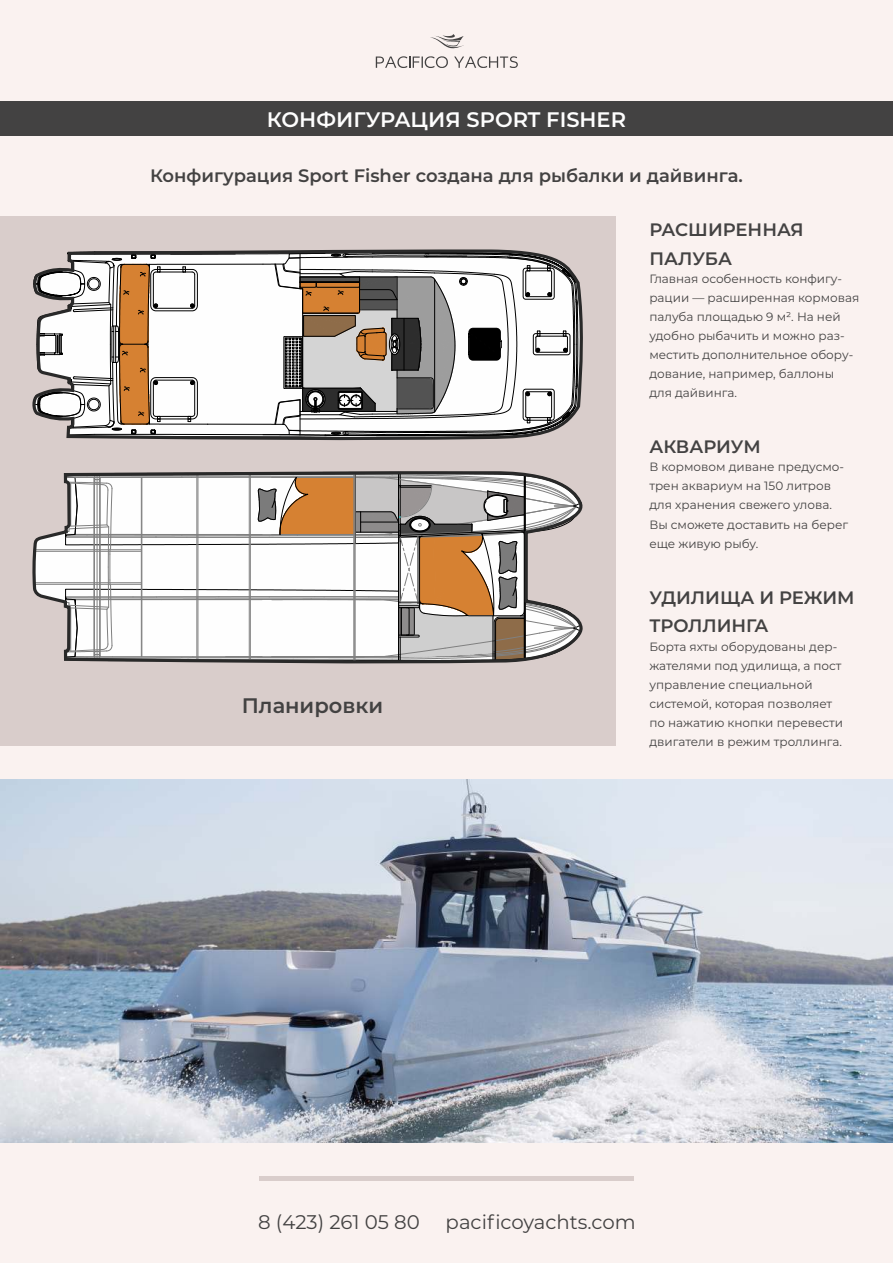
<style>
.page{position:relative;width:893px;height:1263px;background:#faf2f0}
.page>*{position:absolute;margin:0;border:0;box-sizing:border-box;transform-origin:0 0}
.t1{font:600 21px "Montserrat";color:#fefefe}
.t2{font:600 21px "Montserrat";color:#434242}
.t3{font:19.65px "Montserrat";color:#434242}
.t4{font:600 18px/28.5px "Montserrat";color:#434242}
.t5{font:12px/19px "Montserrat";color:#434242}
</style>
<div class="page">
<div style="left:0;top:216px;width:615px;height:530px;background:#d9cdcb"></div>
<svg style="left:454px;top:56px;width:64px;height:12px"></svg>
<svg style="left:430px;top:34px;width:34px;height:15px"></svg>
<svg style="left:376px;top:56px;width:72px;height:12px"></svg>
<div style="left:0;top:101px;width:893px;height:34px;background:#434242"></div>
<hr style="left:259px;top:1176px;width:375px;height:4px;background:#d9cdcb">
<svg style="left:34px;top:135px;width:548px;height:306px"></svg>
<svg style="left:32px;top:471px;width:551px;height:193px;background:#d0c8c1"></svg>
<img style="left:0;top:780px;width:893px;height:362px">
<h1 class="t1" style="left:267px;top:107px;width:361px">КОНФИГУРАЦИЯ SPORT FISHER</h1>
<h3 class="t4" style="left:150px;top:161px;width:594px">Конфигурация Sport Fisher создана для рыбалки и дайвинга.</h3>
<h3 class="t4" style="left:649px;top:215px;width:156px">РАСШИРЕННАЯ<br>ПАЛУБА</h3>
<p class="t5" style="left:649px;top:269px;width:212px">Главная особенность конфигу&shy;рации — расширенная кормовая палуба площадью 9 м². На ней удобно рыбачить и можно раз&shy;местить дополнительное обору&shy;дование, например, баллоны для дайвинга.</p>
<h1 class="t2" style="left:242px;top:693px;width:143px">Планировки</h1>
<h3 class="t4" style="left:649px;top:432px;width:113px">АКВАРИУМ</h3>
<p class="t5" style="left:649px;top:458px;width:200px">В кормовом диване предусмо&shy;трен аквариум на 150 литров для хранения свежего улова.<br>Вы сможете доставить на берег еще живую рыбу.</p>
<h3 class="t4" style="left:649px;top:583px;width:207px">УДИЛИЩА И РЕЖИМ<br>ТРОЛЛИНГА</h3>
<p class="t5" style="left:649px;top:637px;width:195px">Борта яхты оборудованы дер&shy;жателями под удилища, а пост управление специальной системой, которая позволяет по нажатию кнопки перевести двигатели в режим троллинга.</p>
<h2 class="t3" style="left:258px;top:1210px;width:163px">8 (423) 261 05 80</h2>
<h2 class="t3" style="left:446px;top:1210px;width:192px">pacificoyachts.com</h2>
</div>
